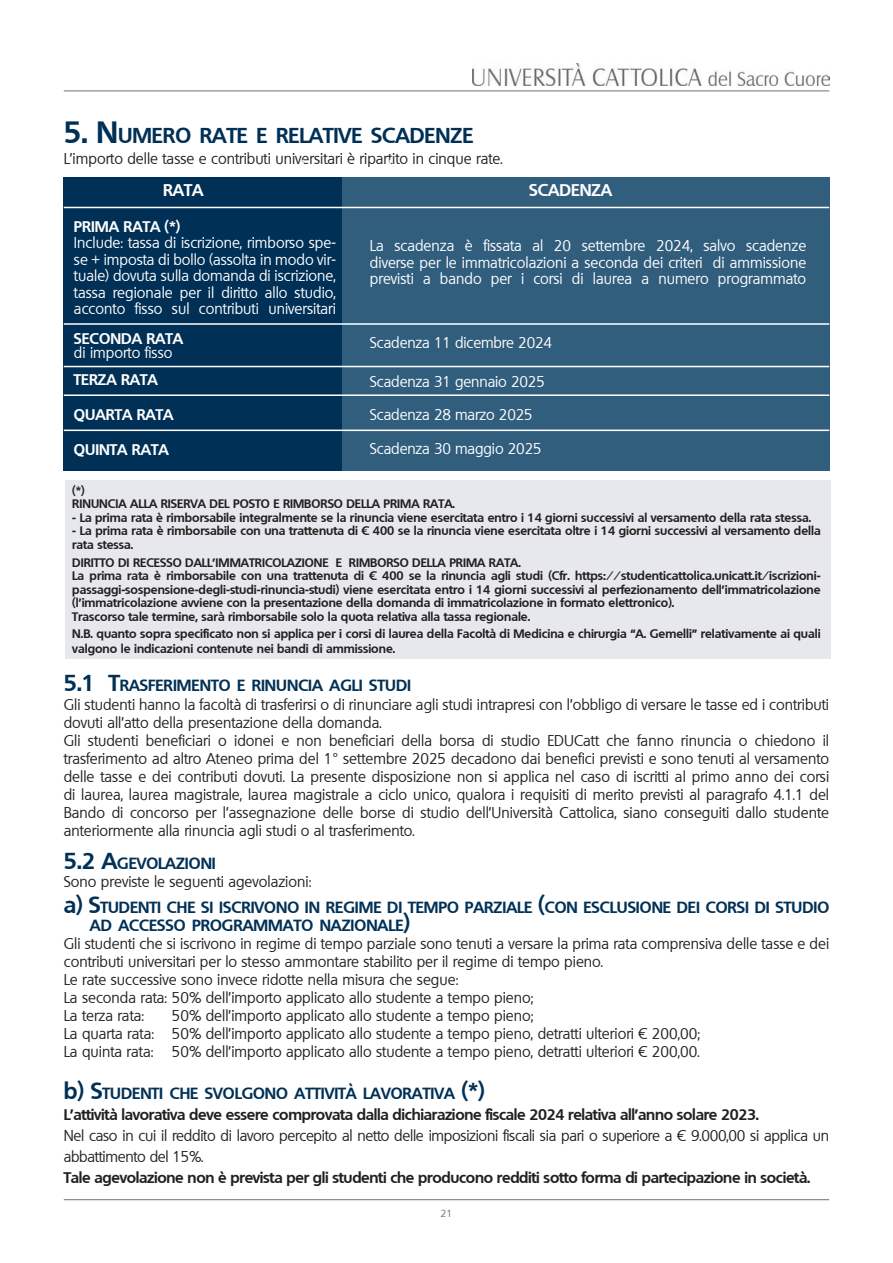
<style>
.page{position:relative;width:893px;height:1263px;background:#fff}
.page>*{position:absolute;margin:0;border:0;box-sizing:border-box;transform-origin:0 0}
.t1{font:700 21px "Quebec";color:#003056}
.t2{font:700 16.5px/21px "Quebec";color:#fff}
.t3{font:700 15.75px/18px "Quebec";color:#003056}
.t4{font:15px/18px "Quebec";color:#231f20}
.t5{font:15px/16.5px "Quebec";color:#fff;text-align:justify}
.t6{font:700 15px "Quebec";letter-spacing:-.02em;color:#231f20}
.t7{font:15px/21px "Quebec";letter-spacing:-.02em;color:#231f20}
.t8{font:700 15px "Quebec";color:#fff}
.t9{font:700 12px/13.5px "Quebec";color:#231f20}
.t10{font:9.9px "Quebec";color:#717074;scale:1.06 1}
.s1{font-size:30px}
.s2{font-size:22.5px}
.s3{font-family:"Arial"}
</style>
<div class="page">
<div style="left:64px;top:177px;width:282px;height:294px;background:#003056"></div>
<div style="left:342px;top:177px;width:487px;height:294px;background:#325e7e"></div>
<hr style="left:64px;top:207px;width:765px;height:1px;background:#fff">
<hr style="left:64px;top:366px;width:765px;height:1px;background:#fff">
<hr style="left:64px;top:323px;width:765px;height:2px;background:#fff">
<hr style="left:64px;top:394px;width:765px;height:2px;background:#fff">
<hr style="left:64px;top:430px;width:765px;height:1px;background:#fff">
<hr style="left:64px;top:1199px;width:765px;height:1px;background:#717074">
<hr style="left:64px;top:91px;width:765px;height:1px;background:#717074">
<img style="left:472px;top:64px;width:357px;height:21px">
<div style="left:65px;top:480px;width:765px;height:179px;background:#e6e8ed"></div>
<h1 class="t1" style="left:64px;top:122px;width:411px"><span class="s1">5. N</span>UMERO RATE E RELATIVE SCADENZE</h1>
<p class="t4" style="left:64px;top:150px;width:440px">L’importo delle tasse e contributi universitari è ripartito in cinque rate.</p>
<p class="t2" style="left:163px;top:179px;width:42px">RATA</p>
<p class="t2" style="left:529px;top:179px;width:85px">SCADENZA</p>
<p class="t8" style="left:74px;top:216px;width:108px">PRIMA RATA (*)</p>
<p class="t5" style="left:74px;top:234px;width:263px">Include: tassa di iscrizione, rimborso spe&shy;se + imposta di bollo (assolta in modo vir&shy;tuale) dovuta sulla domanda di iscrizione, tassa regionale per il diritto allo studio, acconto fisso sul contributi universitari</p>
<p class="t8" style="left:74px;top:329px;width:111px">SECONDA RATA</p>
<p class="t5" style="left:74px;top:344px;width:100px">di importo fisso</p>
<p class="t8" style="left:74px;top:370px;width:85px">TERZA RATA</p>
<p class="t8" style="left:74px;top:405px;width:101px">QUARTA RATA</p>
<p class="t8" style="left:74px;top:440px;width:96px">QUINTA RATA</p>
<p class="t5" style="left:370px;top:238px;width:438px">La scadenza è fissata al 20 settembre 2024, salvo scadenze diverse per le immatricolazioni a seconda dei criteri di ammissione previsti a bando per i corsi di laurea a numero programmato</p>
<p class="t2" style="left:72px;top:260px;width:76px">STUDENTI<br>IN CORSO</p>
<p class="t2" style="left:72px;top:307px;width:74px">STUDENTI<br>RIPETENTI</p>
<p class="t2" style="left:72px;top:374px;width:105px">FUORI CORSO</p>
<p class="t5" style="left:370px;top:334px;width:184px">Scadenza 11 dicembre 2024</p>
<p class="t5" style="left:370px;top:373px;width:177px">Scadenza 31 gennaio 2025</p>
<p class="t5" style="left:370px;top:406px;width:164px">Scadenza 28 marzo 2025</p>
<p class="t5" style="left:370px;top:441px;width:173px">Scadenza 30 maggio 2025</p>
<p class="t9" style="left:72px;top:483px;width:384px">(*)<br>RINUNCIA ALLA RISERVA DEL POSTO E RIMBORSO DELLA PRIMA RATA.</p>
<p class="t9" style="left:72px;top:510px;width:740px">- La prima rata è rimborsabile integralmente se la rinuncia viene esercitata entro i 14 giorni successivi al versamento della rata stessa.</p>
<p class="t9" style="left:72px;top:524px;width:750px">- La prima rata è rimborsabile con una trattenuta di € 400 se la rinuncia viene esercitata oltre i 14 giorni successivi al versamento della rata stessa.</p>
<p class="t9" style="left:72px;top:555px;width:750px">DIRITTO DI RECESSO DALL’IMMATRICOLAZIONE E RIMBORSO DELLA PRIMA RATA.<br>La prima rata è rimborsabile con una trattenuta di € 400 se la rinuncia agli studi (Cfr. https://studenticattolica.unicatt.it/iscrizioni&shy;passaggi-sospensione-degli-studi-rinuncia-studi) viene esercitata entro i 14 giorni successivi al perfezionamento dell’immatricolazione (l’immatricolazione avviene con la presentazione della domanda di immatricolazione in formato elettronico).<br>Trascorso tale termine, sarà rimborsabile solo la quota relativa alla tassa regionale.</p>
<p class="t9" style="left:72px;top:626px;width:750px;line-height:15px">N.B. quanto sopra specificato non si applica per i corsi di laurea della Facoltà di Medicina e chirurgia “A. Gemelli” relativamente ai quali valgono le indicazioni contenute nei bandi di ammissione.</p>
<p class="t3" style="left:64px;top:676px;width:285px"><span class="s2">5.1 T</span>RASFERIMENTO E RINUNCIA AGLI</p>
<p class="t3" style="left:369px;top:676px;width:42px">STUDI</p>
<p class="t4" style="left:64px;top:696px;width:767px">Gli studenti hanno la facoltà di trasferirsi o di rinunciare agli studi intrapresi con l’obbligo di versare le tasse ed i contributi dovuti all’atto della presentazione della domanda.<br>Gli studenti beneficiari o idonei e non beneficiari della borsa di studio EDUCatt che fanno rinuncia o chiedono il trasferimento ad altro Ateneo prima del 1<span class="s3">°</span> settembre 2025 decadono dai benefici previsti e sono tenuti al versamento delle tasse e dei contributi dovuti. La presente disposizione non si applica nel caso di iscritti al primo anno dei corsi di laurea, laurea magistrale, laurea magistrale a ciclo unico, qualora i requisiti di merito previsti al paragrafo 4.1.1 del Bando di concorso per l’assegnazione delle borse di studio dell’Università Cattolica, siano conseguiti dallo studente anteriormente alla rinuncia agli studi o al trasferimento.</p>
<p class="t3" style="left:64px;top:854px;width:152px"><span class="s2">5.2 A</span>GEVOLAZIONI</p>
<p class="t4" style="left:64px;top:872px;width:249px">Sono previste le seguenti agevolazioni:</p>
<p class="t3" style="left:90px;top:898px;width:741px;text-indent:-26px"><span class="s2">a)</span> <span class="s2">S</span>TUDENTI CHE SI ISCRIVONO IN REGIME DI TEMPO PARZIALE <span class="s2">(</span>CON ESCLUSIONE DEI CORSI DI STUDIO<br>AD ACCESSO PROGRAMMATO NAZIONALE<span class="s2">)</span></p>
<p class="t4" style="left:64px;top:935px;width:767px">Gli studenti che si iscrivono in regime di tempo parziale sono tenuti a versare la prima rata comprensiva delle tasse e dei contributi universitari per lo stesso ammontare stabilito per il regime di tempo pieno.<br>Le rate successive sono invece ridotte nella misura che segue:<br>La seconda rata: 50% dell’importo applicato allo studente a tempo pieno;<br>La terza rata:</p>
<p class="t4" style="left:64px;top:1007px;width:638px;text-indent:108px">50% dell’importo applicato allo studente a tempo pieno;<br>La quarta rata: 50% dell’importo applicato allo studente a tempo pieno, detratti ulteriori € 200,00;<br>La quinta rata: 50% dell’importo applicato allo studente a tempo pieno, detratti ulteriori € 200,00.</p>
<p class="t3" style="left:64px;top:1084px;width:423px"><span class="s2">b)</span> <span class="s2">S</span>TU DENTI CHE SVOLG ONO ATTIVITÀ LAVORATIVA <span class="s2">(*)</span></p>
<p class="t6" style="left:64px;top:1105px;width:696px">L’attività lavorativa deve essere comprovata dalla dichiarazione fiscale 2024 relativa all’anno solare 2023.</p>
<p class="t7" style="left:64px;top:1125px;width:767px">Nel caso in cui il reddito di lavoro percepito al netto delle imposizioni fiscali sia pari o superiore a € 9.000,00 si applica un abbattimento del 15%.</p>
<p class="t6" style="left:64px;top:1168px;width:748px">Tale agevolazione non è prevista per gli studenti che producono redditi sotto forma di partecipazione in società.</p>
<p class="t10" style="left:440px;top:1207px;width:13px">21</p>
</div>
